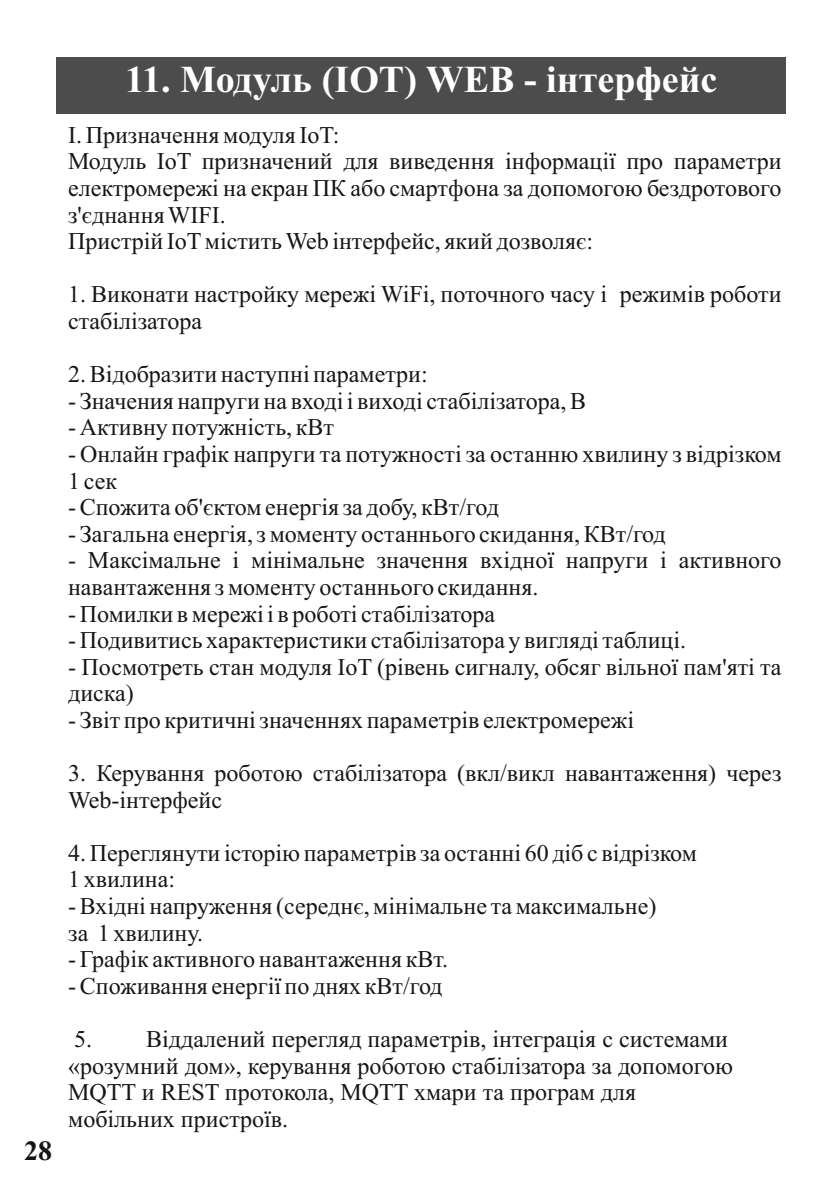
<style>
.page{position:relative;width:840px;height:1191px;background:#fff}
.page>*{position:absolute;margin:0;border:0;box-sizing:border-box;transform-origin:0 0}
.t1{font:700 38px "Times New Roman";color:#fff}
.t2{font:700 28px "Times New Roman";color:#151616}
.t3{font:24px/26.6px "Times New Roman";color:#151616}
</style>
<div class="page">
<div style="left:57px;top:57px;width:728px;height:56px;background:#4c4c4c"></div>
<p class="t2" style="left:24px;top:1141px;width:30px">28</p>
<h1 class="t1" style="left:125px;top:67px;width:593px">11. Модуль (IOT) WEB - інтерфейс</h1>
<p class="t3" style="left:68px;top:124px;width:714px">I. Призначення модуля IoT:<br>Модуль IoT призначений для виведення інформації про параметри електромережі на екран ПК або смартфона за допомогою бездротового з'єднання WIFI.</p>
<p class="t3" style="left:68px;top:230px;width:526px">Пристрій IoTмістить Web інтерфейс, який дозволяє:</p>
<p class="t3" style="left:68px;top:283px;width:714px">1. Виконати настройку мережі WiFi, поточного часу і режимів роботи стабілізатора</p>
<p class="t3" style="left:68px;top:363px;width:361px">2. Відобразити наступні параметри:</p>
<p class="t3" style="left:68px;top:390px;width:519px">- Значения напруги на вході і виході стабілізатора, В</p>
<p class="t3" style="left:68px;top:416px;width:267px">- Активну потужність, кВт</p>
<p class="t3" style="left:68px;top:443px;width:714px">- Онлайн графік напруги та потужності за останню хвилину з відрізком<br>1 сек</p>
<p class="t3" style="left:68px;top:523px;width:599px">- Загальна енергія, з моменту останнього скидання, КВт/год</p>
<p class="t3" style="left:68px;top:496px;width:432px">- Спожита об'єктом енергія за добу, кВт/год</p>
<p class="t3" style="left:68px;top:549px;width:714px">- Максімальне і мінімальне значення вхідної напруги і активного навантаження з моменту останнього скидання.</p>
<p class="t3" style="left:68px;top:602px;width:428px">- Помилки в мережі і в роботі стабілізатора</p>
<p class="t3" style="left:68px;top:629px;width:619px">- Подивитись характеристики стабілізатора у вигляді таблиці.</p>
<p class="t3" style="left:68px;top:655px;width:714px">- Посмотреть стан модуля IoT (рівень сигналу, обсяг вільної пам'яті та диска)</p>
<p class="t3" style="left:68px;top:709px;width:567px">- Звіт про критичні значеннях параметрів електромережі</p>
<p class="t3" style="left:68px;top:762px;width:714px">3. Керування роботою стабілізатора (вкл/викл навантаження) через<br>Web-інтерфейс</p>
<p class="t3" style="left:68px;top:841px;width:630px">4. Переглянути історію параметрів за останні 60 діб с відрізком<br>1 хвилина:</p>
<p class="t3" style="left:68px;top:921px;width:136px">за 1 хвилину.</p>
<p class="t3" style="left:68px;top:895px;width:589px">- Вхідні напруження (середнє, мінімальне та максимальне)</p>
<p class="t3" style="left:68px;top:948px;width:381px">- Графік активного навантаження кВт.</p>
<p class="t3" style="left:68px;top:974px;width:375px">- Споживання енергії по днях кВт/год</p>
<p class="t3" style="left:74px;top:1028px;width:655px">5. Віддалений перегляд параметрів, інтеграція с системами</p>
<p class="t3" style="left:68px;top:1054px;width:666px">«розумний дом», керування роботою стабілізатора за допомогою</p>
<p class="t3" style="left:68px;top:1081px;width:569px">MQTT и REST протокола, MQTT хмари та програм для мобільних пристроїв.</p>
</div>
